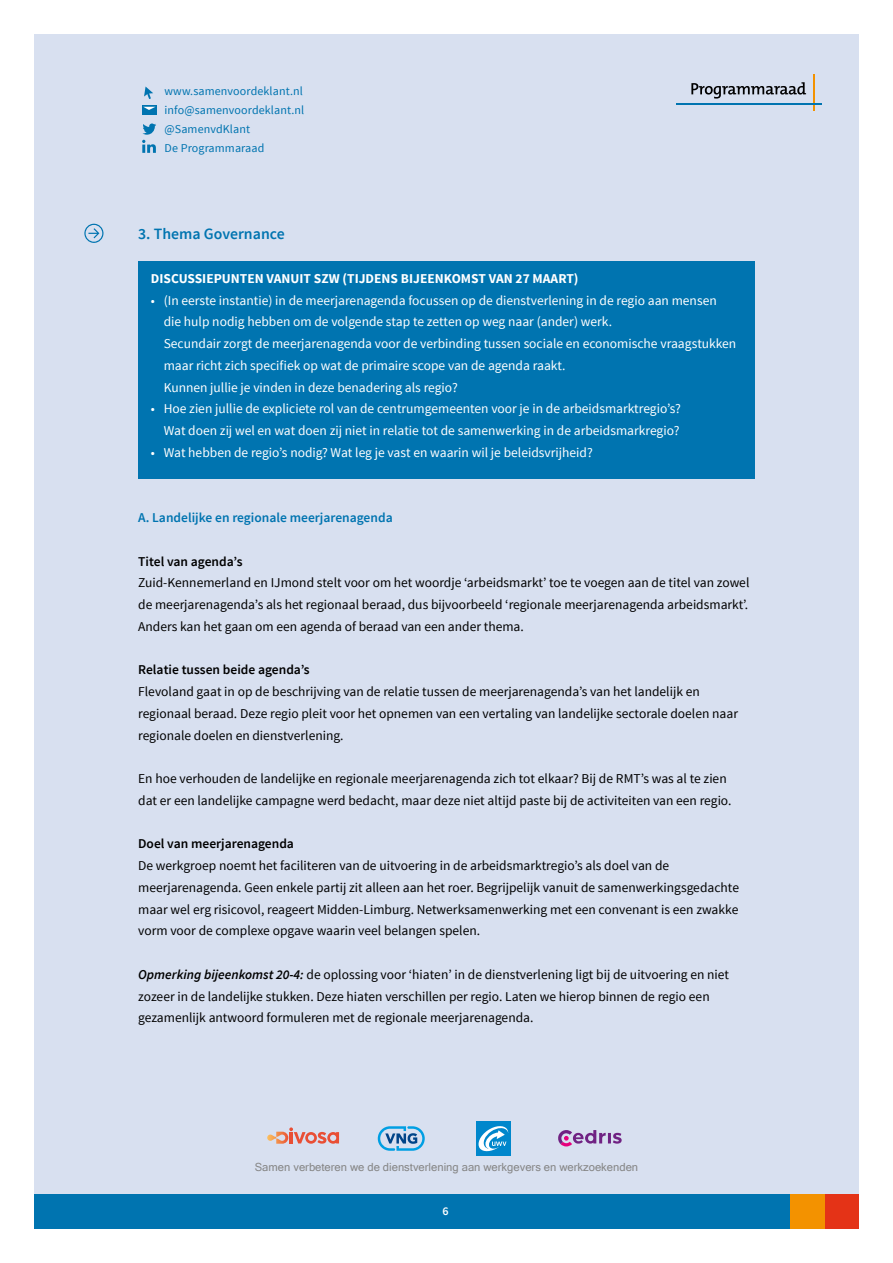
<style>
.page{position:relative;width:893px;height:1263px;background:#fff}
.page>*{position:absolute;margin:0;border:0;box-sizing:border-box;transform-origin:0 0}
.Tussenkop{font:600 15.75px "Source Sans Pro";color:#0074b0}
.Bodytekst{font:13.5px/21.8px "Source Sans Pro";color:#000}
.Tekst_blauwe_vlak{font:13.5px/21.8px "Source Sans Pro";color:#fff}
.Subtussenkop{font:600 13.5px "Source Sans Pro";color:#000}
.Kop_blauwe_vlak{font:700 13.5px "Source Sans Pro";color:#fff}
.Subtussenkop-2{font:600 13.5px "Source Sans Pro";color:#0074b0}
.Bodytekst_Tabel{font:12px "Source Sans Pro";letter-spacing:.01em;color:#0074b0}
.t1{font:600 12px "Source Sans Pro";color:#fff}
.t2{font:11.25px "Microsoft Sans Serif";color:#868686}
.s1{font-weight:600;font-style:italic}
</style>
<div class="page">
<div style="left:34px;top:34px;width:825px;height:1195px;background:#d8e0f0"></div>
<div style="left:138px;top:261px;width:617px;height:217px;background:#0074b0"></div>
<div style="left:34px;top:1195px;width:763px;height:34px;background:#0074b0"></div>
<div style="left:825px;top:1195px;width:34px;height:34px;background:#e43317"></div>
<div style="left:791px;top:1195px;width:34px;height:34px;background:#f39200"></div>
<svg style="left:378px;top:1126px;width:47px;height:25px"></svg>
<svg style="left:558px;top:1130px;width:64px;height:16px"></svg>
<svg style="left:267px;top:1127px;width:72px;height:17px"></svg>
<div style="left:476px;top:1121px;width:35px;height:35px;background:#0087cc"></div>
<svg style="left:478px;top:1126px;width:30px;height:26px"></svg>
<hr style="left:813px;top:74px;width:2px;height:37px;background:#f39200">
<hr style="left:676px;top:103px;width:145px;height:2px;background:#0074b0">
<svg style="left:691px;top:82px;width:115px;height:17px"></svg>
<svg style="left:142px;top:123px;width:14px;height:30px"></svg>
<svg style="left:142px;top:105px;width:15px;height:10px"></svg>
<svg style="left:143px;top:107px;width:13px;height:3px"></svg>
<svg style="left:144px;top:87px;width:9px;height:12px"></svg>
<svg style="left:84px;top:224px;width:19px;height:19px"></svg>
<p class="Bodytekst_Tabel" style="left:165px;top:84px;width:140px">www.samenvoordeklant.nl</p>
<p class="Bodytekst_Tabel" style="left:165px;top:103px;width:141px">info@samenvoordeklant.nl</p>
<p class="Bodytekst_Tabel" style="left:165px;top:122px;width:87px">@SamenvdKlant</p>
<p class="Bodytekst_Tabel" style="left:165px;top:141px;width:101px">De Programmaraad</p>
<h2 class="Tussenkop" style="left:138px;top:224px;width:148px">3. Thema Governance</h2>
<h2 class="Kop_blauwe_vlak" style="left:151px;top:270px;width:429px">DISCUSSIEPUNTEN VANUIT SZW (TIJDENS BIJEENKOMST VAN 27 MAART)</h2>
<p class="Tekst_blauwe_vlak" style="left:164px;top:289px;width:554px;text-indent:-13px">• (In eerste instantie) in de meerjarenagenda focussen op de dienstverlening in de regio aan mensen die hulp nodig hebben om de volgende stap te zetten op weg naar (ander) werk.</p>
<p class="Tekst_blauwe_vlak" style="left:164px;top:333px;width:574px">Secundair zorgt de meerjarenagenda voor de verbinding tussen sociale en economische vraagstukken maar richt zich specifiek op wat de primaire scope van de agenda raakt.</p>
<p class="Tekst_blauwe_vlak" style="left:164px;top:376px;width:296px">Kunnen jullie je vinden in deze benadering als regio?</p>
<p class="Tekst_blauwe_vlak" style="left:151px;top:398px;width:532px;text-align:right">• Hoe zien jullie de expliciete rol van de centrumgemeenten voor je in de arbeidsmarktregio’s?<br>Wat doen zij wel en wat doen zij niet in relatie tot de samenwerking in de arbeidsmarkregio?</p>
<p class="Tekst_blauwe_vlak" style="left:151px;top:442px;width:443px">• Wat hebben de regio’s nodig? Wat leg je vast en waarin wil je beleidsvrijheid?</p>
<h3 class="Subtussenkop-2" style="left:138px;top:509px;width:256px">A. Landelijke en regionale meerjarenagenda</h3>
<h3 class="Subtussenkop" style="left:138px;top:552px;width:106px">Titel van agenda’s</h3>
<h2 class="Bodytekst" style="left:138px;top:572px;width:613px;text-align:justify">Zuid-Kennemerland en IJmond stelt voor om het woordje ‘arbeidsmarkt’ toe te voegen aan de titel van zowel de meerjarenagenda’s als het regionaal beraad, dus bijvoorbeeld ‘regionale meerjarenagenda arbeidsmarkt’.<br>Anders kan het gaan om een agenda of beraad van een ander thema.</h2>
<h3 class="Subtussenkop" style="left:138px;top:661px;width:173px">Relatie tussen beide agenda’s</h3>
<h2 class="Bodytekst" style="left:138px;top:681px;width:601px">Flevoland gaat in op de beschrijving van de relatie tussen de meerjarenagenda’s van het landelijk en regionaal beraad. Deze regio pleit voor het opnemen van een vertaling van landelijke sectorale doelen naar regionale doelen en dienstverlening.</h2>
<h2 class="Bodytekst" style="left:138px;top:768px;width:595px">En hoe verhouden de landelijke en regionale meerjarenagenda zich tot elkaar? Bij de RMT’s was al te zien dat er een landelijke campagne werd bedacht, maar deze niet altijd paste bij de activiteiten van een regio.</h2>
<h3 class="Subtussenkop" style="left:138px;top:835px;width:157px">Doel van meerjarenagenda</h3>
<h2 class="Bodytekst" style="left:138px;top:855px;width:602px">De werkgroep noemt het faciliteren van de uitvoering in de arbeidsmarktregio’s als doel van de meerjarenagenda. Geen enkele partij zit alleen aan het roer. Begrijpelijk vanuit de samenwerkingsgedachte maar wel erg risicovol, reageert Midden-Limburg. Netwerksamenwerking met een convenant is een zwakke vorm voor de complexe opgave waarin veel belangen spelen.</h2>
<h2 class="Bodytekst" style="left:138px;top:964px;width:592px"><span class="s1">Opmerking bijeenkomst 20-4:</span> de oplossing voor ‘hiaten’ in de dienstverlening ligt bij de uitvoering en niet zozeer in de landelijke stukken. Deze hiaten verschillen per regio. Laten we hierop binnen de regio een gezamenlijk antwoord formuleren met de regionale meerjarenagenda.</h2>
<p class="t2" style="left:255px;top:1161px;width:385px">Samen verbeteren we de dienstverlening aan werkgevers en werkzoekenden</p>
<p class="t1" style="left:442px;top:1203px;width:8px">6</p>
</div>
